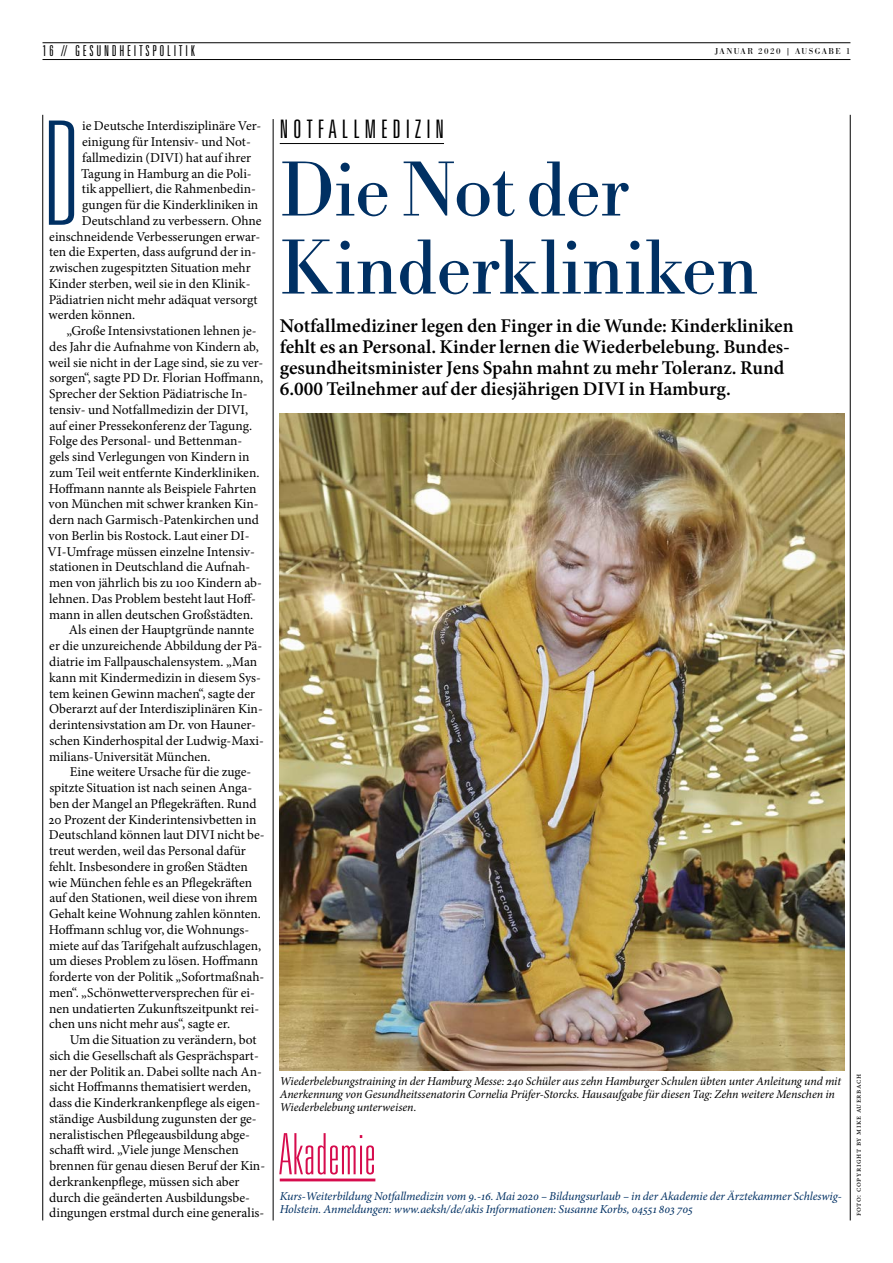
<style>
.page{position:relative;width:893px;height:1263px;background:#fff}
.page>*{position:absolute;margin:0;border:0;box-sizing:border-box;transform-origin:0 0}
.t1{font:100 ultra-condensed 144.45px "Univers LT Std";color:#003063}
.t2{font:81px/78px "Bodoni URW";letter-spacing:-.005em;color:#003063}
.t3{font:100 ultra-condensed 57px "Univers LT Std";letter-spacing:.02em;color:#d60c4d}
.t4{font:300 ultra-condensed 25.5px "Univers LT Std";letter-spacing:.19em;color:#000}
.t5{font:600 19.5px/21px "Minion Pro";color:#000}
.t6{font:300 ultra-condensed 15px "Univers LT Std";letter-spacing:.18em;color:#000}
.t7{font:13.5px "Minion Pro";color:#000}
.t8{font:italic 12px/13px "Minion Pro";letter-spacing:-.01em;color:#000}
.t9{font:italic 12px/13px "Minion Pro";letter-spacing:-.01em;color:#003063}
.t10{font:9px "Bodoni URW";letter-spacing:.16em;color:#000}
.t11{font:8.25px "Minion Pro";letter-spacing:.07em;color:#000}
</style>
<div class="page">
<hr style="left:42px;top:115px;width:1px;height:1105px;background:#000">
<hr style="left:850px;top:115px;width:1px;height:1105px;background:#000">
<hr style="left:43px;top:42px;width:807px;height:1px;background:#000">
<hr style="left:43px;top:59px;width:807px;height:1px;background:#000">
<hr style="left:280px;top:143px;width:164px;height:1px;background:#000">
<hr style="left:273px;top:119px;width:1px;height:1101px;background:#000">
<img style="left:280px;top:414px;width:564px;height:657px">
<hr style="left:280px;top:1178px;width:95px;height:3px;background:#d60c4d">
<p class="t6" style="left:43px;top:43px;width:154px">16 // GESUNDHEITSPOLITIK</p>
<p class="t10" style="left:715px;top:46px;width:137px">JANUAR 2020 | AUSGABE 1</p>
<h1 class="t1" style="left:44px;top:100px;width:36px">D</h1>
<p class="t7" style="left:82px;top:117px;width:181px">ie Deutsche Interdisziplinäre Ver-</p>
<p class="t7" style="left:82px;top:133px;width:170px">einigung für Intensiv- und Not-</p>
<p class="t7" style="left:82px;top:148px;width:171px">fallmedizin (DIVI) hat auf ihrer</p>
<p class="t7" style="left:81px;top:164px;width:172px">Tagung in Hamburg an die Poli-</p>
<p class="t7" style="left:82px;top:180px;width:176px">tik appelliert, die Rahmenbedin-</p>
<p class="t7" style="left:82px;top:196px;width:178px">gungen für die Kinderkliniken in</p>
<p class="t7" style="left:82px;top:211px;width:181px">Deutschland zu verbessern. Ohne</p>
<p class="t7" style="left:49px;top:227px;width:213px">einschneidende Verbesserungen erwar-</p>
<p class="t7" style="left:49px;top:243px;width:209px">ten die Experten, dass aufgrund der in-</p>
<p class="t7" style="left:49px;top:259px;width:203px">zwischen zugespitzten Situation mehr</p>
<p class="t7" style="left:49px;top:274px;width:203px">Kinder sterben, weil sie in den Klinik-</p>
<p class="t7" style="left:49px;top:290px;width:210px">Pädiatrien nicht mehr adäquat versorgt</p>
<p class="t7" style="left:49px;top:306px;width:88px">werden können.</p>
<p class="t7" style="left:67px;top:322px;width:192px">„Große Intensivstationen lehnen je-</p>
<p class="t7" style="left:49px;top:337px;width:211px">des Jahr die Aufnahme von Kindern ab,</p>
<p class="t7" style="left:49px;top:353px;width:216px">weil sie nicht in der Lage sind, sie zu ver-</p>
<p class="t7" style="left:49px;top:369px;width:215px">sorgen“, sagte PD Dr. Florian Hoffmann,</p>
<p class="t7" style="left:49px;top:385px;width:200px">Sprecher der Sektion Pädiatrische In-</p>
<p class="t7" style="left:49px;top:400px;width:201px">tensiv- und Notfallmedizin der DIVI,</p>
<p class="t7" style="left:49px;top:416px;width:204px">auf einer Pressekonferenz der Tagung.</p>
<p class="t7" style="left:49px;top:432px;width:195px">Folge des Personal- und Bettenman-</p>
<p class="t7" style="left:49px;top:448px;width:202px">gels sind Verlegungen von Kindern in</p>
<p class="t7" style="left:49px;top:463px;width:212px">zum Teil weit entfernte Kinderkliniken.</p>
<p class="t7" style="left:49px;top:479px;width:209px">Hoffmann nannte als Beispiele Fahrten</p>
<p class="t7" style="left:49px;top:495px;width:212px">von München mit schwer kranken Kin-</p>
<p class="t7" style="left:49px;top:511px;width:211px">dern nach Garmisch-Patenkirchen und</p>
<p class="t7" style="left:49px;top:527px;width:203px">von Berlin bis Rostock. Laut einer DI-</p>
<p class="t7" style="left:48px;top:542px;width:209px">VI-Umfrage müssen einzelne Intensiv-</p>
<p class="t7" style="left:49px;top:558px;width:203px">stationen in Deutschland die Aufnah-</p>
<p class="t7" style="left:49px;top:574px;width:214px">men von jährlich bis zu 100 Kindern ab-</p>
<p class="t7" style="left:49px;top:590px;width:208px">lehnen. Das Problem besteht laut Hoff-</p>
<p class="t7" style="left:49px;top:605px;width:206px">mann in allen deutschen Großstädten.</p>
<p class="t7" style="left:69px;top:621px;width:187px">Als einen der Hauptgründe nannte</p>
<p class="t7" style="left:49px;top:637px;width:214px">er die unzureichende Abbildung der Pä-</p>
<p class="t7" style="left:49px;top:653px;width:209px">diatrie im Fallpauschalensystem. „Man</p>
<p class="t7" style="left:49px;top:668px;width:213px">kann mit Kindermedizin in diesem Sys-</p>
<p class="t7" style="left:49px;top:684px;width:208px">tem keinen Gewinn machen“, sagte der</p>
<p class="t7" style="left:49px;top:700px;width:215px">Oberarzt auf der Interdisziplinären Kin-</p>
<p class="t7" style="left:49px;top:716px;width:208px">derintensivstation am Dr. von Hauner-</p>
<p class="t7" style="left:49px;top:731px;width:216px">schen Kinderhospital der Ludwig-Maxi-</p>
<p class="t7" style="left:49px;top:747px;width:163px">milians-Universität München.</p>
<p class="t7" style="left:70px;top:763px;width:183px">Eine weitere Ursache für die zuge-</p>
<p class="t7" style="left:49px;top:779px;width:204px">spitzte Situation ist nach seinen Anga-</p>
<p class="t7" style="left:49px;top:794px;width:209px">ben der Mangel an Pflegekräften. Rund</p>
<p class="t7" style="left:48px;top:810px;width:210px">20 Prozent der Kinderintensivbetten in</p>
<p class="t7" style="left:49px;top:826px;width:217px">Deutschland können laut DIVI nicht be-</p>
<p class="t7" style="left:49px;top:842px;width:198px">treut werden, weil das Personal dafür</p>
<p class="t7" style="left:49px;top:857px;width:200px">fehlt. Insbesondere in großen Städten</p>
<p class="t7" style="left:49px;top:873px;width:205px">wie München fehle es an Pflegekräften</p>
<p class="t7" style="left:49px;top:889px;width:209px">auf den Stationen, weil diese von ihrem</p>
<p class="t7" style="left:49px;top:905px;width:214px">Gehalt keine Wohnung zahlen könnten.</p>
<p class="t7" style="left:49px;top:920px;width:202px">Hoffmann schlug vor, die Wohnungs-</p>
<p class="t7" style="left:49px;top:936px;width:214px">miete auf das Tarifgehalt aufzuschlagen,</p>
<p class="t7" style="left:49px;top:952px;width:211px">um dieses Problem zu lösen. Hoffmann</p>
<p class="t7" style="left:49px;top:968px;width:217px">forderte von der Politik „Sofortmaßnah-</p>
<p class="t7" style="left:49px;top:983px;width:207px">men“. „Schönwetterversprechen für ei-</p>
<p class="t7" style="left:49px;top:999px;width:212px">nen undatierten Zukunftszeitpunkt rei-</p>
<p class="t7" style="left:49px;top:1015px;width:182px">chen uns nicht mehr aus“, sagte er.</p>
<p class="t7" style="left:70px;top:1031px;width:188px">Um die Situation zu verändern, bot</p>
<p class="t7" style="left:49px;top:1046px;width:211px">sich die Gesellschaft als Gesprächspart-</p>
<p class="t7" style="left:49px;top:1062px;width:214px">ner der Politik an. Dabei sollte nach An-</p>
<p class="t7" style="left:49px;top:1078px;width:203px">sicht Hoffmanns thematisiert werden,</p>
<p class="t7" style="left:49px;top:1094px;width:213px">dass die Kinderkrankenpflege als eigen-</p>
<p class="t7" style="left:49px;top:1109px;width:209px">ständige Ausbildung zugunsten der ge-</p>
<p class="t7" style="left:49px;top:1125px;width:202px">neralistischen Pflegeausbildung abge-</p>
<p class="t7" style="left:49px;top:1141px;width:191px">schafft wird. „Viele junge Menschen</p>
<p class="t7" style="left:49px;top:1157px;width:217px">brennen für genau diesen Beruf der Kin-</p>
<p class="t7" style="left:49px;top:1172px;width:192px">derkrankenpflege, müssen sich aber</p>
<p class="t7" style="left:49px;top:1188px;width:202px">durch die geänderten Ausbildungsbe-</p>
<p class="t7" style="left:49px;top:1204px;width:217px">dingungen erstmal durch eine generalis-</p>
<h3 class="t4" style="left:280px;top:115px;width:166px">NOTFALLMEDIZIN</h3>
<h2 class="t2" style="left:280px;top:150px;width:480px">Die Not der<br>Kinderkliniken</h2>
<p class="t5" style="left:280px;top:315px;width:515px">Notfallmediziner legen den Finger in die Wunde: Kinderkliniken fehlt es an Personal. Kinder lernen die Wiederbelebung. Bundes&shy;gesundheitsminister Jens Spahn mahnt zu mehr Toleranz. Rund 6.000 Teilnehmer auf der diesjährigen DIVI in Hamburg.</p>
<p class="t8" style="left:280px;top:1075px;width:563px">Wiederbelebungstraining in der Hamburg Messe: 240 Schüler aus zehn Hamburger Schulen übten unter Anleitung und mit<br>Anerkennung von Gesundheitssenatorin Cornelia Prüfer-Storcks. Hausaufgabe für diesen Tag: Zehn weitere Menschen in<br>Wiederbelebung unterweisen.</p>
<h3 class="t3" style="left:280px;top:1125px;width:97px">Akademie</h3>
<p class="t9" style="left:280px;top:1190px;width:562px">Kurs-Weiterbildung Notfallmedizin vom 9.-16. Mai 2020 – Bildungsurlaub – in der Akademie der Ärztekammer Schleswig-<br>Holstein. Anmeldungen: www.aeksh/de/akis Informationen: Susanne Korbs, 04551 803 705</p>
<p class="t11" style="left:852px;top:1216px;width:144px;rotate:-90deg">Foto: copyright by Mike Auerbach</p>
</div>
